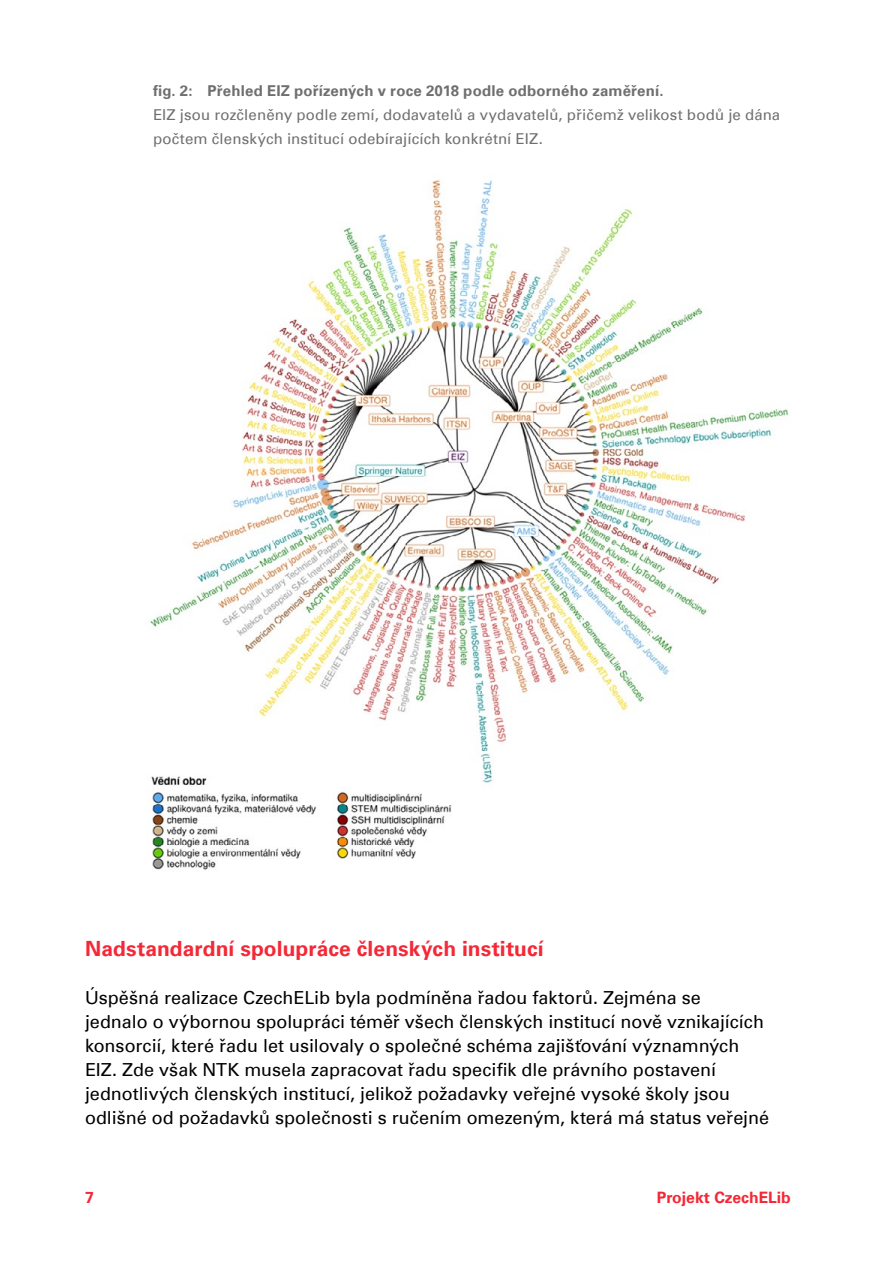
<style>
.page{position:relative;width:893px;height:1263px;background:#fff}
.page>*{position:absolute;margin:0;border:0;box-sizing:border-box;transform-origin:0 0}
.t1{font:700 21px "Univers Com 65";letter-spacing:.005em;color:#f42837}
.t2{font:18px/24px "Univers Com 55 Roman";color:#000}
.t3{font:700 15.75px "Univers Com 65";color:#f42837}
.t4{font:15px/24px "Univers Com 55 Roman";letter-spacing:.01em;color:#706f6f}
.t5{font:700 15px "Univers Com 65";letter-spacing:.015em;color:#706f6f}
</style>
<div class="page">
<img style="left:150px;top:180px;width:638px;height:690px">
<p class="t5" style="left:153px;top:82px;width:512px">fig. 2: Přehled EIZ pořízených v roce 2018 podle odborného zaměření.</p>
<p class="t4" style="left:153px;top:103px;width:629px">EIZ jsou rozčleněny podle zemí, dodavatelů a vydavatelů, přičemž velikost bodů je dána počtem členských institucí odebírajících konkrétní EIZ.</p>
<p class="t1" style="left:85px;top:936px;width:460px">Nadstandardní spolupráce členských institucí</p>
<p class="t2" style="left:85px;top:985px;width:685px">Úspěšná realizace CzechELib byla podmíněna řadou faktorů. Zejména se<br>jednalo o výbornou spolupráci téměř všech členských institucí nově vznikajících konsorcií, které řadu let usilovaly o společné schéma zajišťování významných EIZ. Zde však NTK musela zapracovat řadu specifik dle právního postavení jednotlivých členských institucí, jelikož požadavky veřejné vysoké školy jsou odlišné od požadavků společnosti s ručením omezeným, která má status veřejné</p>
<p class="t3" style="left:85px;top:1188px;width:10px">7</p>
<p class="t3" style="left:657px;top:1188px;width:135px">Projekt CzechELib</p>
</div>
